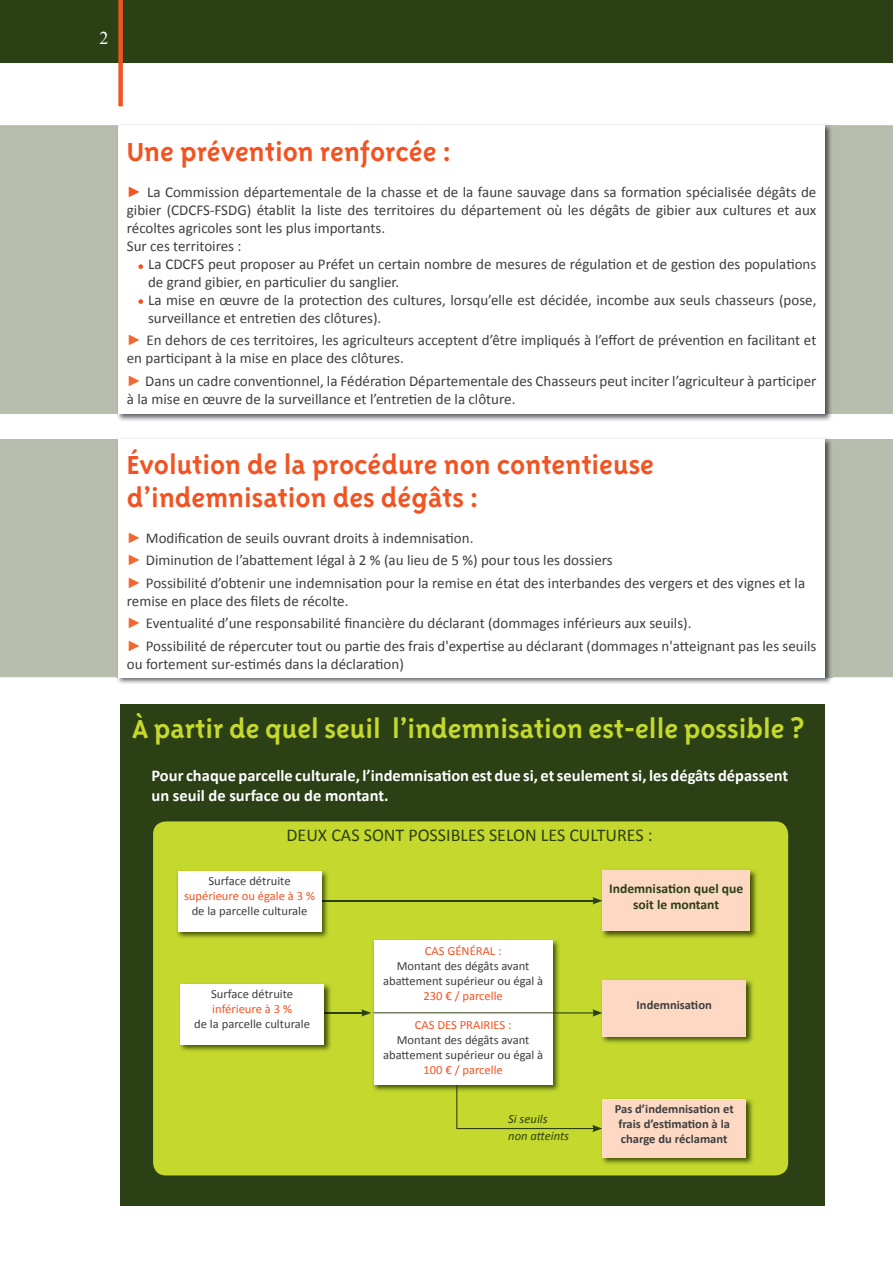
<style>
.page{position:relative;width:893px;height:1263px;background:#fff}
.page>*{position:absolute;margin:0;border:0;box-sizing:border-box;transform-origin:0 0}
.t1{font:700 30px/32.4px "Triplex Sans OT";color:#f15422}
.t2{font:700 30px "Triplex Sans OT";color:#c4d82d}
.t3{font:18px "Calibri";color:#2c4015}
.t4{font:18px "Times New Roman";color:#fff}
.t5{font:700 16.5px/19.8px "Calibri";color:#fff}
.t6{font:15px/18px "Calibri";color:#3e3e3f}
.t7{font:700 13.5px/16.2px "Calibri";color:#2c4015;text-align:center}
.t8{font:12.45px/15px "Calibri";color:#3e3e3f;text-align:center}
.t9{font:12.45px "Calibri";color:#f15422}
.t10{font:700 12.45px/15px "Calibri";color:#3e3e3f;text-align:center}
.t11{font:italic 12.45px/16.5px "Calibri";color:#2c4015}
.s1{font-family:"Arial";color:#f15422}
.s2{font-family:"Arial";color:#f26730}
</style>
<div class="page">
<div style="left:0;top:125px;width:893px;height:289px;background:#b7bdad"></div>
<div style="left:0;top:439px;width:893px;height:238px;background:#b7bdad"></div>
<div style="left:121px;top:704px;width:704px;height:501px;background:#2c4015"></div>
<div style="left:153px;top:821px;width:635px;height:354px;background:#c4d82d;border-radius:13px"></div>
<img style="left:373px;top:940px;width:187px;height:151px">
<div style="left:374px;top:941px;width:179px;height:144px;background:#fff"></div>
<img style="left:602px;top:870px;width:155px;height:68px">
<div style="left:602px;top:870px;width:148px;height:61px;background:#fdd9c4"></div>
<img style="left:602px;top:980px;width:151px;height:63px">
<div style="left:602px;top:981px;width:144px;height:56px;background:#fdd9c4"></div>
<img style="left:602px;top:1099px;width:151px;height:65px">
<div style="left:602px;top:1099px;width:144px;height:59px;background:#fdd9c4"></div>
<hr style="left:374px;top:1012px;width:179px;height:1px;background:#2c4015">
<hr style="left:321px;top:900px;width:274px;height:1px;background:#2c4015">
<svg style="left:592px;top:897px;width:10px;height:7px"></svg>
<hr style="left:321px;top:1012px;width:43px;height:1px;background:#2c4015">
<svg style="left:361px;top:1009px;width:10px;height:7px"></svg>
<hr style="left:553px;top:1012px;width:42px;height:1px;background:#2c4015">
<svg style="left:592px;top:1009px;width:10px;height:7px"></svg>
<svg style="left:456px;top:1084px;width:146px;height:48px"></svg>
<img style="left:117px;top:124px;width:716px;height:297px">
<div style="left:118px;top:125px;width:707px;height:289px;background:#fff"></div>
<img style="left:117px;top:438px;width:716px;height:246px">
<div style="left:118px;top:439px;width:707px;height:238px;background:#fff"></div>
<div style="left:0;top:0;width:893px;height:63px;background:#2c4015"></div>
<div style="left:118px;top:0;width:5px;height:106px;background:#f15422"></div>
<svg style="left:138px;top:264px;width:5px;height:5px"></svg>
<svg style="left:138px;top:299px;width:5px;height:5px"></svg>
<img style="left:177px;top:871px;width:152px;height:67px">
<div style="left:178px;top:871px;width:143px;height:60px;background:#fff"></div>
<img style="left:180px;top:984px;width:152px;height:67px">
<div style="left:180px;top:984px;width:144px;height:60px;background:#fff"></div>
<p class="t4" style="left:99px;top:26px;width:10px">2</p>
<h1 class="t1" style="left:127px;top:135px;width:325px">Une prévention renforcée :</h1>
<p class="t6" style="left:127px;top:182px;width:691px"><span class="s1">►</span> La Commission départementale de la chasse et de la faune sauvage dans sa formation spécialisée dégâts de gibier (CDCFS-FSDG) établit la liste des territoires du département où les dégâts de gibier aux cultures et aux récoltes agricoles sont les plus importants.<br>Sur ces territoires :</p>
<p class="t6" style="left:148px;top:254px;width:670px">La CDCFS peut proposer au Préfet un certain nombre de mesures de régulation et de gestion des populations de grand gibier, en particulier du sanglier.<br>La mise en œuvre de la protection des cultures, lorsqu’elle est décidée, incombe aux seuls chasseurs (pose, surveillance et entretien des clôtures).</p>
<p class="t6" style="left:127px;top:330px;width:691px"><span class="s2">►</span> En dehors de ces territoires, les agriculteurs acceptent d’être impliqués à l’effort de prévention en facilitant et en participant à la mise en place des clôtures.</p>
<p class="t6" style="left:127px;top:371px;width:691px"><span class="s2">►</span> Dans un cadre conventionnel, la Fédération Départementale des Chasseurs peut inciter l’agriculteur à participer à la mise en œuvre de la surveillance et l’entretien de la clôture.</p>
<h1 class="t1" style="left:127px;top:449px;width:529px">Évolution de la procédure non contentieuse d’indemnisation des dégâts :</h1>
<p class="t6" style="left:127px;top:526px;width:680px;line-height:22.5px"><span class="s2">►</span> Modification de seuils ouvrant droits à indemnisation.<br><span class="s2">►</span> Diminution de l’abattement légal à 2 % (au lieu de 5 %) pour tous les dossiers<br><span class="s2">►</span> Possibilité d’obtenir une indemnisation pour la remise en état des interbandes des vergers et des vignes et la</p>
<p class="t6" style="left:127px;top:589px;width:691px;line-height:22.5px">remise en place des filets de récolte.<br><span class="s2">►</span> Eventualité d’une responsabilité financière du déclarant (dommages inférieurs aux seuils).<br><span class="s2">►</span> Possibilité de répercuter tout ou partie des frais d'expertise au déclarant (dommages n'atteignant pas les seuils</p>
<p class="t6" style="left:127px;top:654px;width:279px">ou fortement sur-estimés dans la déclaration)</p>
<h1 class="t2" style="left:132px;top:713px;width:674px">À partir de quel seuil l’indemnisation est-elle possible ?</h1>
<p class="t5" style="left:151px;top:765px;width:638px">Pour chaque parcelle culturale, l’indemnisation est due si, et seulement si, les dégâts dépassent un seuil de surface ou de montant.</p>
<p class="t3" style="left:287px;top:824px;width:368px">DEUX CAS SONT POSSIBLES SELON LES CULTURES :</p>
<p class="t8" style="left:209px;top:873px;width:84px">Surface détruite</p>
<p class="t9" style="left:184px;top:888px;width:133px">supérieure ou égale à 3 %</p>
<p class="t8" style="left:192px;top:903px;width:117px">de la parcelle culturale</p>
<p class="t8" style="left:211px;top:986px;width:84px">Surface détruite</p>
<p class="t9" style="left:212px;top:1001px;width:81px">inférieure à 3 %</p>
<p class="t8" style="left:194px;top:1016px;width:117px">de la parcelle culturale</p>
<p class="t9" style="left:425px;top:943px;width:78px">CAS GÉNÉRAL :</p>
<p class="t8" style="left:383px;top:957px;width:162px">Montant des dégâts avant abattement supérieur ou égal à</p>
<p class="t9" style="left:423px;top:988px;width:81px">230 € / parcelle</p>
<p class="t9" style="left:415px;top:1017px;width:98px">CAS DES PRAIRIES :</p>
<p class="t8" style="left:383px;top:1032px;width:162px">Montant des dégâts avant abattement supérieur ou égal à</p>
<p class="t9" style="left:423px;top:1062px;width:81px">100 € / parcelle</p>
<p class="t11" style="left:508px;top:1110px;width:62px">Si seuils non atteints</p>
<p class="t7" style="left:609px;top:879px;width:136px">Indemnisation quel que soit le montant</p>
<p class="t10" style="left:636px;top:997px;width:77px">Indemnisation</p>
<p class="t10" style="left:615px;top:1101px;width:121px">Pas d’indemnisation et frais d’estimation à la charge du réclamant</p>
</div>
